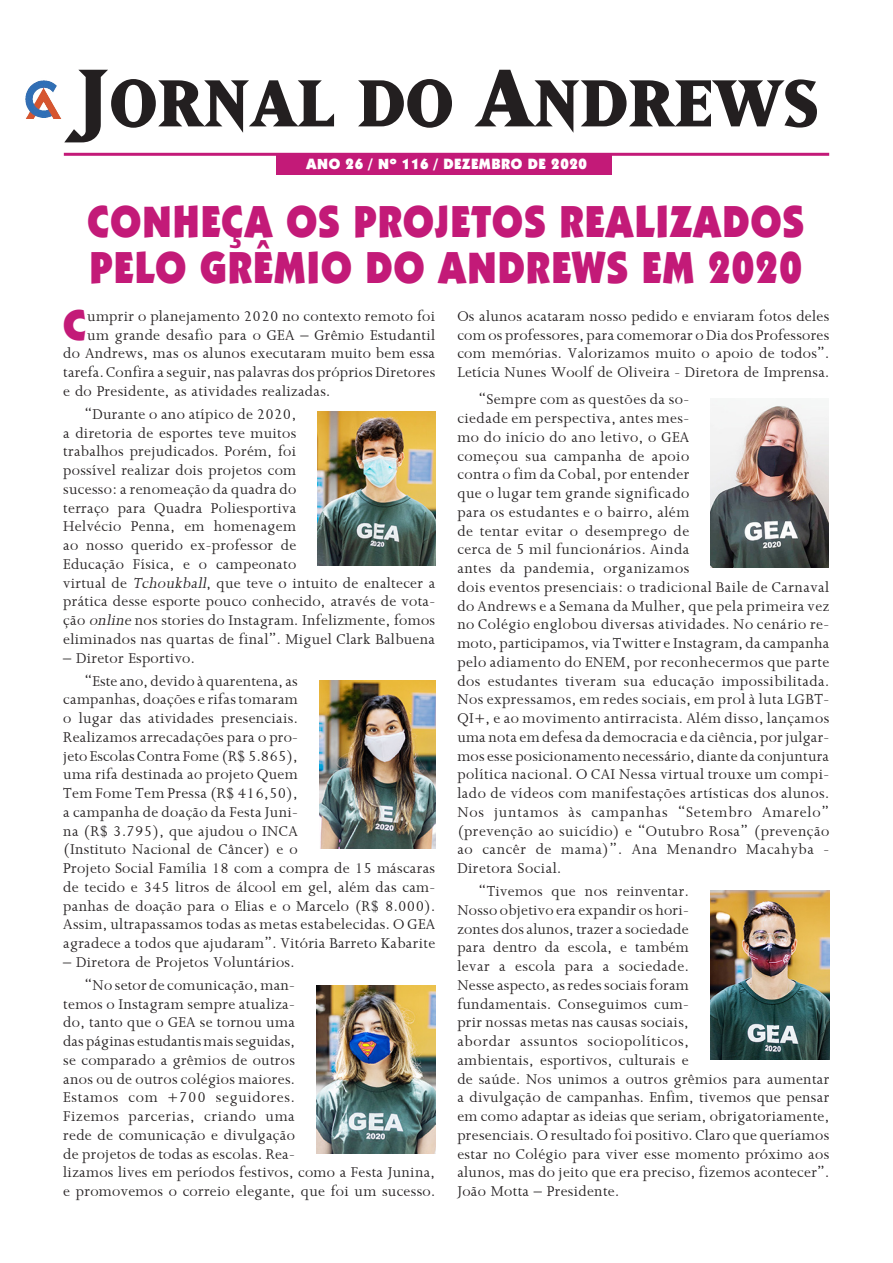
<style>
.page{position:relative;width:893px;height:1263px;background:#fff}
.page>*{position:absolute;margin:0;border:0;box-sizing:border-box;transform-origin:0 0}
.t1{font:800 78px "Matrix";letter-spacing:.01em;color:#231f20}
.Títulos{font:900 45px/46.5px "Kabel IT Cby BT";letter-spacing:.03em;color:#c31a78;scale:.89 1}
.texto{font:900 43.35px "Kabel IT Cby BT";color:#c31a78}
.texto-2{font:16.5px/18.8px "Joanna";letter-spacing:.02em;color:#231f20}
.t2{font:900 15px "Kabel IT Cby BT";letter-spacing:.04em;color:#fff}
.s1{font-size:96px}
.s2{font-style:italic}
</style>
<div class="page">
<img style="left:25px;top:80px;width:37px;height:39px">
<hr style="left:64px;top:153px;width:765px;height:3px;background:#c31a78">
<div style="left:277px;top:153px;width:335px;height:22px;background:#c31a78"></div>
<img style="left:317px;top:412px;width:118px;height:154px">
<img style="left:319px;top:681px;width:116px;height:167px">
<img style="left:316px;top:986px;width:119px;height:167px">
<img style="left:710px;top:401px;width:118px;height:166px">
<img style="left:710px;top:891px;width:119px;height:169px">
<h1 class="t1" style="left:76px;top:64px;width:743px"><span class="s1">J</span>ORNAL DO <span class="s1">A</span>NDREWS</h1>
<p class="t2" style="left:306px;top:155px;width:282px">ANO 26 / Nº 116 / DEZEMBRO DE 2020</p>
<p class="Títulos" style="left:87px;top:197px;width:807px">CONHEÇA OS PROJETOS REALIZADOS<br>PELO GRÊMIO DO ANDREWS EM 2020</p>
<p class="texto" style="left:63px;top:298px;width:25px">C</p>
<p class="texto-2" style="left:87px;top:306px;width:349px">umprir o planejamento 2020 no contexto remoto foi</p>
<p class="texto-2" style="left:457px;top:306px;width:373px;text-align:justify">Os alunos acataram nosso pedido e enviaram fotos deles com os professores, para comemorar o Dia dos Professores com memórias. Valorizamos muito o apoio de todos”.<br>Letícia Nunes Woolf de Oliveira - Diretora de Imprensa.</p>
<p class="texto-2" style="left:457px;top:389px;width:373px;text-indent:21px">“Sempre com as questões da so-<br>ciedade em perspectiva, antes mes-<br>mo do início do ano letivo, o GEA<br>começou sua campanha de apoio<br>contra o fim da Cobal, por entender<br>que o lugar tem grande significado<br>para os estudantes e o bairro, além<br>de tentar evitar o desemprego de<br>cerca de 5 mil funcionários. Ainda<br>antes da pandemia, organizamos<br>dois eventos presenciais: o tradicional Baile de Carnaval do Andrews e a Semana da Mulher, que pela primeira vez no Colégio englobou diversas atividades. No cenário re&shy;moto, participamos, via Twitter e Instagram, da campanha pelo adiamento do ENEM, por reconhecermos que parte dos estudantes tiveram sua educação impossibilitada.<br>Nos expressamos, em redes sociais, em prol à luta LGBT-QI+, e ao movimento antirracista. Além disso, lançamos uma nota em defesa da democracia e da ciência, por julgar&shy;mos esse posicionamento necessário, diante da conjuntura política nacional. O CAI Nessa virtual trouxe um compi&shy;lado de vídeos com manifestações artísticas dos alunos.<br>Nos juntamos às campanhas “Setembro Amarelo” (prevenção ao suicídio) e “Outubro Rosa” (prevenção ao cancêr de mama)”. Ana Menandro Macahyba - Diretora Social.</p>
<p class="texto-2" style="left:457px;top:881px;width:374px;text-indent:21px">“Tivemos que nos reinventar.<br>Nosso objetivo era expandir os hori-<br>zontes dos alunos, trazer a sociedade<br>para dentro da escola, e também<br>levar a escola para a sociedade.<br>Nesse aspecto, as redes sociais foram<br>fundamentais. Conseguimos cum-<br>prir nossas metas nas causas sociais,<br>abordar assuntos sociopolíticos,<br>ambientais, esportivos, culturais e<br>de saúde. Nos unimos a outros grêmios para aumentar a divulgação de campanhas. Enfim, tivemos que pensar em como adaptar as ideias que seriam, obrigatoriamente, presenciais. O resultado foi positivo. Claro que queríamos estar no Colégio para viver esse momento próximo aos alunos, mas do jeito que era preciso, fizemos acontecer”.<br>João Motta – Presidente.</p>
<p class="texto-2" style="left:87px;top:325px;width:349px">um grande desafio para o GEA – Grêmio Estudantil</p>
<p class="texto-2" style="left:63px;top:343px;width:373px">do Andrews, mas os alunos executaram muito bem essa</p>
<p class="texto-2" style="left:63px;top:362px;width:373px">tarefa. Confira a seguir, nas palavras dos próprios Diretores</p>
<p class="texto-2" style="left:63px;top:381px;width:269px">e do Presidente, as atividades realizadas.</p>
<p class="texto-2" style="left:63px;top:404px;width:373px;text-indent:21px">“Durante o ano atípico de 2020,<br>a diretoria de esportes teve muitos<br>trabalhos prejudicados. Porém, foi<br>possível realizar dois projetos com<br>sucesso: a renomeação da quadra do<br>terraço para Quadra Poliesportiva<br>Helvécio Penna, em homenagem<br>ao nosso querido ex-professor de<br>Educação Física, e o campeonato<br>virtual de <span class="s2">Tchoukball</span>, que teve o intuito de enaltecer a prática desse esporte pouco conhecido, através de vota&shy;ção <span class="s2">online</span> nos stories do Instagram. Infelizmente, fomos eliminados nas quartas de final”. Miguel Clark Balbuena</p>
<p class="texto-2" style="left:63px;top:648px;width:133px">– Diretor Esportivo.</p>
<p class="texto-2" style="left:63px;top:671px;width:373px;text-indent:21px">“Este ano, devido à quarentena, as<br>campanhas, doações e rifas tomaram<br>o lugar das atividades presenciais.<br>Realizamos arrecadações para o pro-<br>jeto Escolas Contra Fome (R$ 5.865),<br>uma rifa destinada ao projeto Quem<br>Tem Fome Tem Pressa (R$ 416,50),<br>a campanha de doação da Festa Juni-<br>na (R$ 3.795), que ajudou o INCA<br>(Instituto Nacional de Câncer) e o<br>Projeto Social Família 18 com a compra de 15 máscaras de tecido e 345 litros de álcool em gel, além das cam&shy;panhas de doação para o Elias e o Marcelo (R$ 8.000).<br>Assim, ultrapassamos todas as metas estabelecidas. O GEA agradece a todos que ajudaram”. Vitória Barreto Kabarite</p>
<p class="texto-2" style="left:63px;top:952px;width:233px">– Diretora de Projetos Voluntários.</p>
<p class="texto-2" style="left:63px;top:975px;width:373px;text-indent:21px">“No setor de comunicação, man-<br>temos o Instagram sempre atualiza-<br>do, tanto que o GEA se tornou uma<br>das páginas estudantis mais seguidas,<br>se comparado a grêmios de outros<br>anos ou de outros colégios maiores.<br>Estamos com +700 seguidores.<br>Fizemos parcerias, criando uma<br>rede de comunicação e divulgação<br>de projetos de todas as escolas. Rea-<br>lizamos lives em períodos festivos, como a Festa Junina, e promovemos o correio elegante, que foi um sucesso.</p>
</div>
